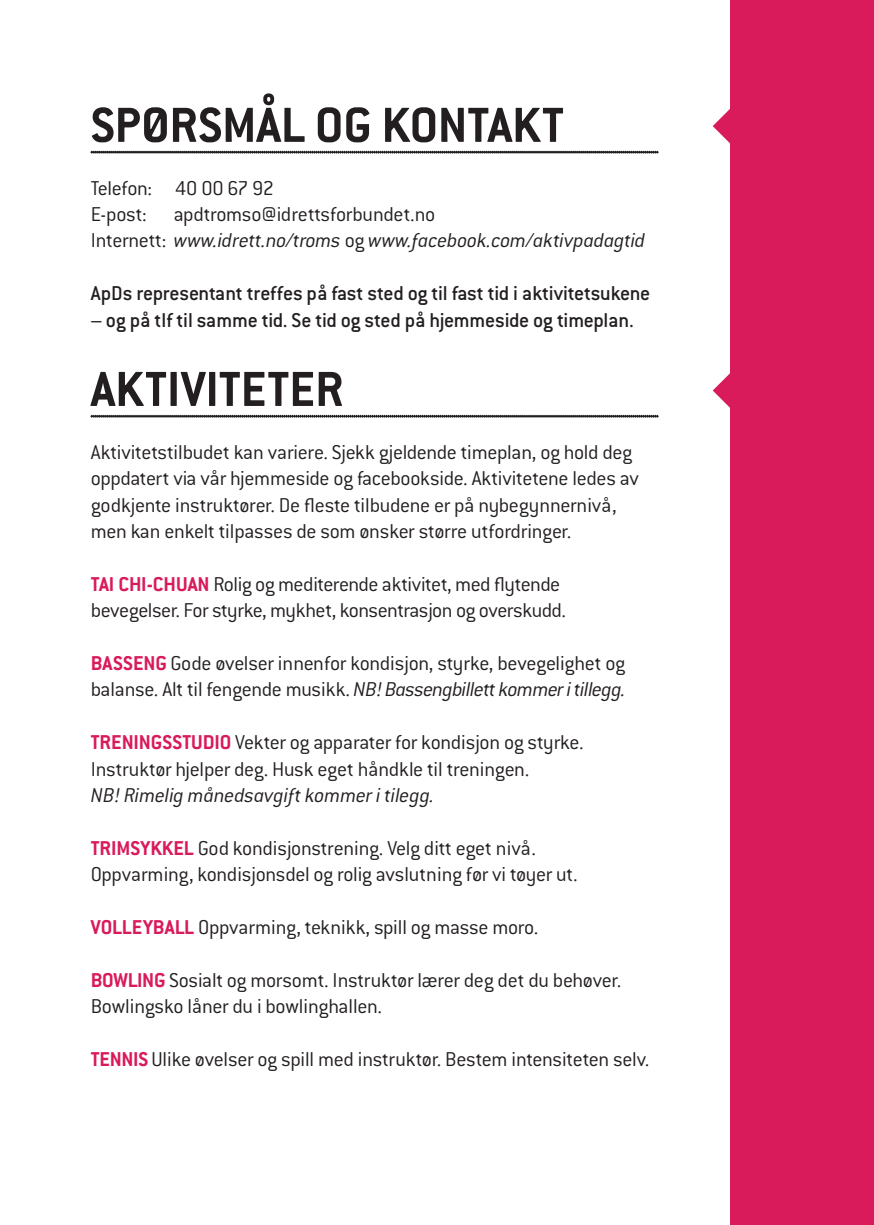
<style>
.page{position:relative;width:874px;height:1225px;background:#fff}
.page>*{position:absolute;margin:0;border:0;box-sizing:border-box;transform-origin:0 0}
.t1{font:700 54px "Conduit ITC";color:#231f20}
.t2{font:300 22px/26.4px "Conduit ITC";letter-spacing:-.015em;color:#231f20}
.t3{font:500 22px "Conduit ITC";letter-spacing:-.015em;color:#231f20}
.t4{font:italic 300 22px "Conduit ITC";letter-spacing:-.015em;color:#231f20}
.t5{font:700 22px "Conduit ITC";color:#d91a5b}
.s1{font-style:italic}
.s2{font-weight:700;color:#d91a5b}
</style>
<div class="page">
<div style="left:729px;top:0;width:144px;height:1225px;background:#d91a5b"></div>
<svg style="left:91px;top:151px;width:567px;height:2px"></svg>
<svg style="left:91px;top:415px;width:567px;height:2px"></svg>
<svg style="left:712px;top:108px;width:18px;height:36px"></svg>
<svg style="left:712px;top:373px;width:18px;height:35px"></svg>
<h1 class="t1" style="left:91px;top:93px;width:474px">SPØRSMÅL OG KONTAKT</h1>
<p class="t2" style="left:91px;top:175px;width:555px">Telefon: 40 00 67 92<br>E-post: apdtromso@idrettsforbundet.no<br>Internett: <span class="s1">www.idrett.no/troms</span> og <span class="s1">www.facebook.com/aktivpadagtid</span></p>
<p class="t3" style="left:91px;top:281px;width:560px">ApDs representant treffes på fast sted og til fast tid i aktivitetsukene</p>
<p class="t3" style="left:91px;top:307px;width:544px">– og på tlf til samme tid. Se tid og sted på hjemmeside og timeplan.</p>
<h1 class="t1" style="left:91px;top:357px;width:254px">AKTIVITETER</h1>
<p class="t2" style="left:91px;top:439px;width:549px">Aktivitetstilbudet kan variere. Sjekk gjeldende timeplan, og hold deg oppdatert via vår hjemmeside og facebookside. Aktivitetene ledes av godkjente instruktører. De fleste tilbudene er på nybegynnernivå, men kan enkelt tilpasses de som ønsker større utfordringer.</p>
<p class="t2" style="left:91px;top:571px;width:476px"><span class="s2">TAI CHI-CH UAN</span> Rolig og mediterende aktivitet, med flytende bevegelser. For styrke, mykhet, konsentrasjon og overskudd.</p>
<p class="t2" style="left:91px;top:650px;width:536px"><span class="s2">BASSENG</span> Gode øvelser innenfor kondisjon, styrke, bevegelighet og balanse. Alt til fengende musikk. <span class="s1">NB! Bassengbillett kommer i tillegg.</span></p>
<p class="t5" style="left:91px;top:729px;width:12px">TRENING</p>
<p class="t2" style="left:91px;top:729px;width:494px;text-indent:72px"><span class="s2">SSTUDIO</span> Vekter og apparater for kondisjon og styrke.<br>Instruktør hjelper deg. Husk eget håndkle til treningen.</p>
<p class="t4" style="left:91px;top:783px;width:345px">NB! Rimelig månedsavgift kommer i tilegg.</p>
<p class="t2" style="left:91px;top:835px;width:488px"><span class="s2">TRIMSYKKEL</span> God kondisjonstrening. Velg ditt eget nivå.<br>Oppvarming, kondisjonsdel og rolig avslutning før vi tøyer ut.</p>
<p class="t2" style="left:91px;top:914px;width:449px"><span class="s2">VOLLEYBALL</span> Oppvarming, teknikk, spill og masse moro.</p>
<p class="t2" style="left:91px;top:967px;width:531px"><span class="s2">BOWLING</span> Sosialt og morsomt. Instruktør lærer deg det du behøver.<br>Bowlingsko låner du i bowlinghallen.</p>
<p class="t5" style="left:91px;top:1046px;width:11px">TENNI</p>
<p class="t2" style="left:138px;top:1046px;width:512px"><span class="s2">S</span> Ulike øvelser og spill med instruktør. Bestem intensiteten selv.</p>
</div>
